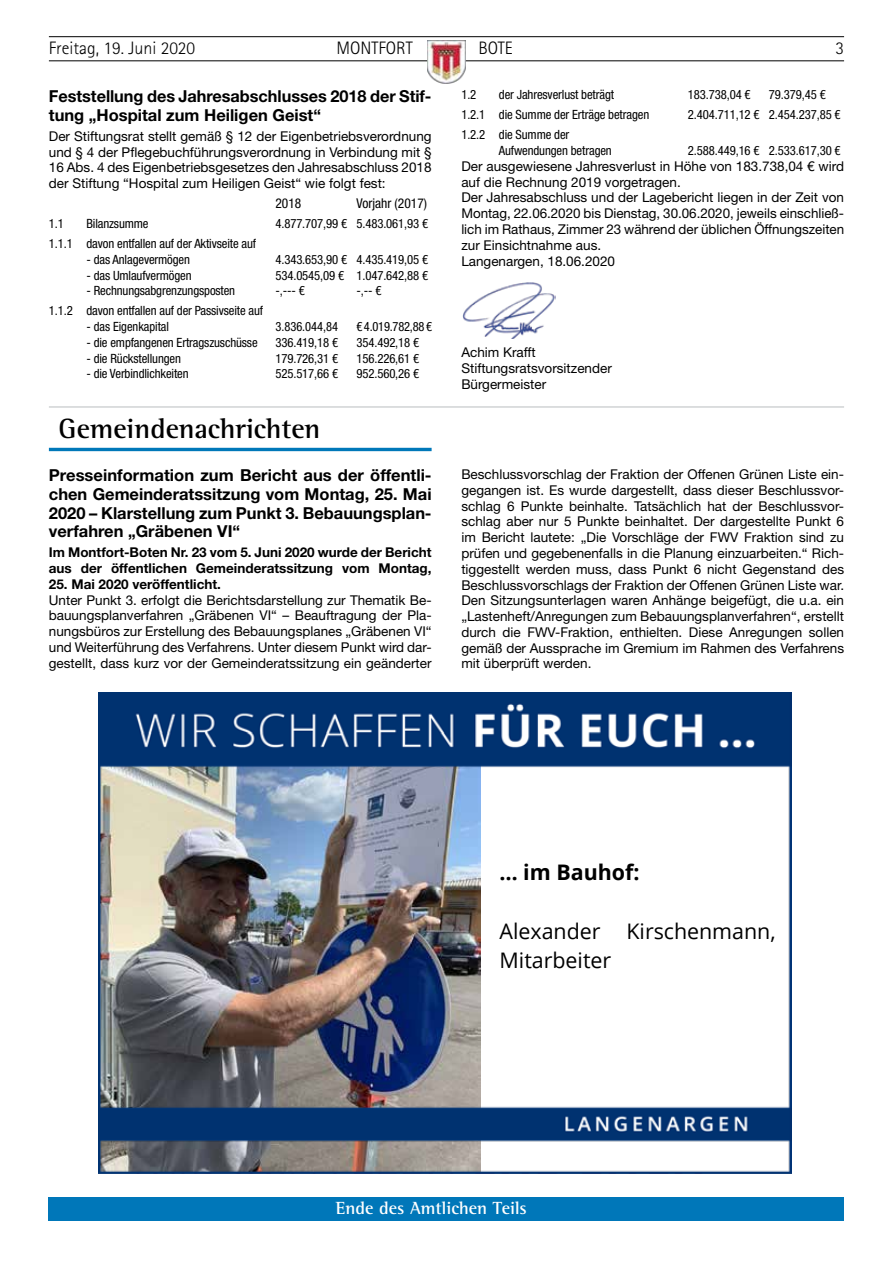
<style>
.page{position:relative;width:893px;height:1263px;background:#fff}
.page>*{position:absolute;margin:0;border:0;box-sizing:border-box;transform-origin:0 0}
.t1{font:700 28.5px "Rotis Semi Serif Std";color:#000}
.t2{font:21.45px/29.1px "Open Sans";color:#000}
.t3{font:700 21.45px "Open Sans";color:#000}
.t4{font:300 18px "Rotis Sans Serif Std";color:#000}
.t5{font:700 18px "Rotis Semi Serif Std";color:#fff}
.t6{font:700 16.5px/18.8px "Helvetica Neue LT Std";color:#000}
.t7{font:13.5px/15.8px "Helvetica Neue LT Std";color:#000;text-align:justify}
.t8{font:700 13.5px/15.8px "Helvetica Neue LT Std";color:#000}
.t9{font:condensed 13.5px "Helvetica Neue LT Std";color:#000}
.t10{font:condensed 12.75px/15.8px "Helvetica Neue LT Std";letter-spacing:-.01em;color:#000}
</style>
<div class="page">
<hr style="left:49px;top:36px;width:795px;height:1px;background:#000">
<hr style="left:49px;top:60px;width:795px;height:1px;background:#000">
<img style="left:427px;top:40px;width:39px;height:43px">
<img style="left:463px;top:282px;width:92px;height:57px">
<hr style="left:49px;top:448px;width:383px;height:3px;background:#0078b9">
<hr style="left:49px;top:406px;width:795px;height:2px;background:#d1d3d4">
<img style="left:98px;top:693px;width:693px;height:481px">
<div style="left:49px;top:1197px;width:795px;height:23px;background:#0077b9"></div>
<h3 class="t4" style="left:49px;top:38px;width:148px">Freitag, 19. Juni 2020</h3>
<h3 class="t4" style="left:336px;top:38px;width:78px">MONTFORT</h3>
<h3 class="t4" style="left:479px;top:38px;width:36px">BOTE</h3>
<h3 class="t4" style="left:835px;top:38px;width:10px">3</h3>
<p class="t6" style="left:49px;top:87px;width:384px">Feststellung des Jahresabschlusses 2018 der Stif&shy;tung „Hospital zum Heiligen Geist“</p>
<p class="t7" style="left:49px;top:128px;width:384px">Der Stiftungsrat stellt gemäß § 12 der Eigenbetriebsverordnung und § 4 der Pflegebuchführungsverordnung in Verbindung mit § 16 Abs. 4 des Eigenbetriebsgesetzes den Jahresabschluss 2018 der Stiftung “Hospital zum Heiligen Geist“ wie folgt fest:</p>
<p class="t9" style="left:275px;top:196px;width:27px">2018</p>
<p class="t9" style="left:356px;top:196px;width:72px">Vorjahr (2017)</p>
<p class="t10" style="left:49px;top:216px;width:17px">1.1</p>
<p class="t10" style="left:86px;top:216px;width:64px">Bilanzsumme</p>
<p class="t10" style="left:275px;top:216px;width:154px">4.877.707,99 € 5.483.061,93 €</p>
<p class="t10" style="left:49px;top:236px;width:209px">1.1.1 davon entfallen auf der Aktivseite auf</p>
<p class="t10" style="left:86px;top:251px;width:105px">- das Anlagevermögen</p>
<p class="t10" style="left:275px;top:251px;width:154px">4.343.653,90 € 4.435.419,05 €</p>
<p class="t10" style="left:86px;top:267px;width:107px">- das Umlaufvermögen</p>
<p class="t10" style="left:275px;top:267px;width:154px">534.0545,09 € 1.047.642,88 €</p>
<p class="t10" style="left:86px;top:283px;width:150px">- Rechnungsabgrenzungsposten</p>
<p class="t10" style="left:275px;top:283px;width:31px">-,--- €</p>
<p class="t10" style="left:356px;top:283px;width:27px">-,-- €</p>
<p class="t10" style="left:49px;top:303px;width:216px">1.1.2 davon entfallen auf der Passivseite auf</p>
<p class="t10" style="left:86px;top:319px;width:84px">- das Eigenkapital</p>
<p class="t10" style="left:275px;top:319px;width:64px">3.836.044,84</p>
<p class="t10" style="left:356px;top:319px;width:77px">€ 4.019.782,88 €</p>
<p class="t10" style="left:86px;top:334px;width:173px">- die empfangenen Ertragszuschüsse</p>
<p class="t10" style="left:275px;top:334px;width:64px">336.419,18 €</p>
<p class="t10" style="left:356px;top:334px;width:64px">354.492,18 €</p>
<p class="t10" style="left:86px;top:350px;width:96px">- die Rückstellungen</p>
<p class="t10" style="left:275px;top:350px;width:64px">179.726,31 €</p>
<p class="t10" style="left:356px;top:350px;width:64px">156.226,61 €</p>
<p class="t10" style="left:86px;top:366px;width:104px">- die Verbindlichkeiten</p>
<p class="t10" style="left:275px;top:366px;width:64px">525.517,66 €</p>
<p class="t10" style="left:356px;top:366px;width:64px">952.560,26 €</p>
<p class="t10" style="left:461px;top:87px;width:17px">1.2</p>
<p class="t10" style="left:499px;top:87px;width:117px">der Jahresverlust beträgt</p>
<p class="t10" style="left:688px;top:87px;width:64px">183.738,04 €</p>
<p class="t10" style="left:769px;top:87px;width:58px">79.379,45 €</p>
<p class="t10" style="left:461px;top:107px;width:189px">1.2.1 die Summe der Erträge betragen</p>
<p class="t10" style="left:688px;top:107px;width:154px">2.404.711,12 € 2.454.237,85 €</p>
<p class="t10" style="left:499px;top:127px;width:114px;text-indent:-37px">1.2.2 die Summe der<br>Aufwendungen betragen</p>
<p class="t10" style="left:688px;top:143px;width:154px">2.588.449,16 € 2.533.617,30 €</p>
<p class="t7" style="left:461px;top:158px;width:384px;text-align:left">Der ausgewiesene Jahresverlust in Höhe von 183.738,04 € wird auf die Rechnung 2019 vorgetragen.<br>Der Jahresabschluss und der Lagebericht liegen in der Zeit von Montag, 22.06.2020 bis Dienstag, 30.06.2020, jeweils einschließ&shy;lich im Rathaus, Zimmer 23 während der üblichen Öffnungszeiten zur Einsichtnahme aus.<br>Langenargen, 18.06.2020</p>
<p class="t7" style="left:461px;top:345px;width:152px;text-align:left">Achim Krafft<br>Stiftungsratsvorsitzender<br>Bürgermeister</p>
<h1 class="t1" style="left:58px;top:412px;width:264px">Gemeindenachrichten</h1>
<p class="t6" style="left:49px;top:465px;width:384px;text-align:justify">Presseinformation zum Bericht aus der öffentli&shy;chen Gemeinderatssitzung vom Montag, 25. Mai 2020 – Klarstellung zum Punkt 3. Bebauungsplan&shy;verfahren „Gräbenen VI“</p>
<p class="t8" style="left:49px;top:544px;width:384px">Im Montfort-Boten Nr. 23 vom 5. Juni 2020 wurde der Bericht aus der öffentlichen Gemeinderatssitzung vom Montag,</p>
<p class="t8" style="left:49px;top:576px;width:174px">25. Mai 2020 veröffentlicht.</p>
<p class="t7" style="left:49px;top:592px;width:384px">Unter Punkt 3. erfolgt die Berichtsdarstellung zur Thematik Be&shy;bauungsplanverfahren „Gräbenen VI“ – Beauftragung der Pla&shy;nungsbüros zur Erstellung des Bebauungsplanes „Gräbenen VI“ und Weiterführung des Verfahrens. Unter diesem Punkt wird dar&shy;gestellt, dass kurz vor der Gemeinderatssitzung ein geänderter</p>
<p class="t7" style="left:461px;top:466px;width:384px">Beschlussvorschlag der Fraktion der Offenen Grünen Liste ein&shy;gegangen ist. Es wurde dargestellt, dass dieser Beschlussvor&shy;schlag 6 Punkte beinhalte. Tatsächlich hat der Beschlussvor&shy;schlag aber nur 5 Punkte beinhaltet. Der dargestellte Punkt 6 im Bericht lautete: „Die Vorschläge der FWV Fraktion sind zu prüfen und gegebenenfalls in die Planung einzuarbeiten.“ Rich&shy;tiggestellt werden muss, dass Punkt 6 nicht Gegenstand des Beschlussvorschlags der Fraktion der Offenen Grünen Liste war.<br>Den Sitzungsunterlagen waren Anhänge beigefügt, die u.a. ein „Lastenheft/Anregungen zum Bebauungsplanverfahren“, erstellt durch die FWV-Fraktion, enthielten. Diese Anregungen sollen gemäß der Aussprache im Gremium im Rahmen des Verfahrens mit überprüft werden.</p>
<h2 class="t3" style="left:499px;top:857px;width:142px">… im Bauhof:</h2>
<h2 class="t2" style="left:499px;top:916px;width:278px">Alexander Kirschenmann,<br>Mitarbeiter</h2>
<h3 class="t5" style="left:336px;top:1197px;width:193px">Ende des Amtlichen Teils</h3>
</div>
